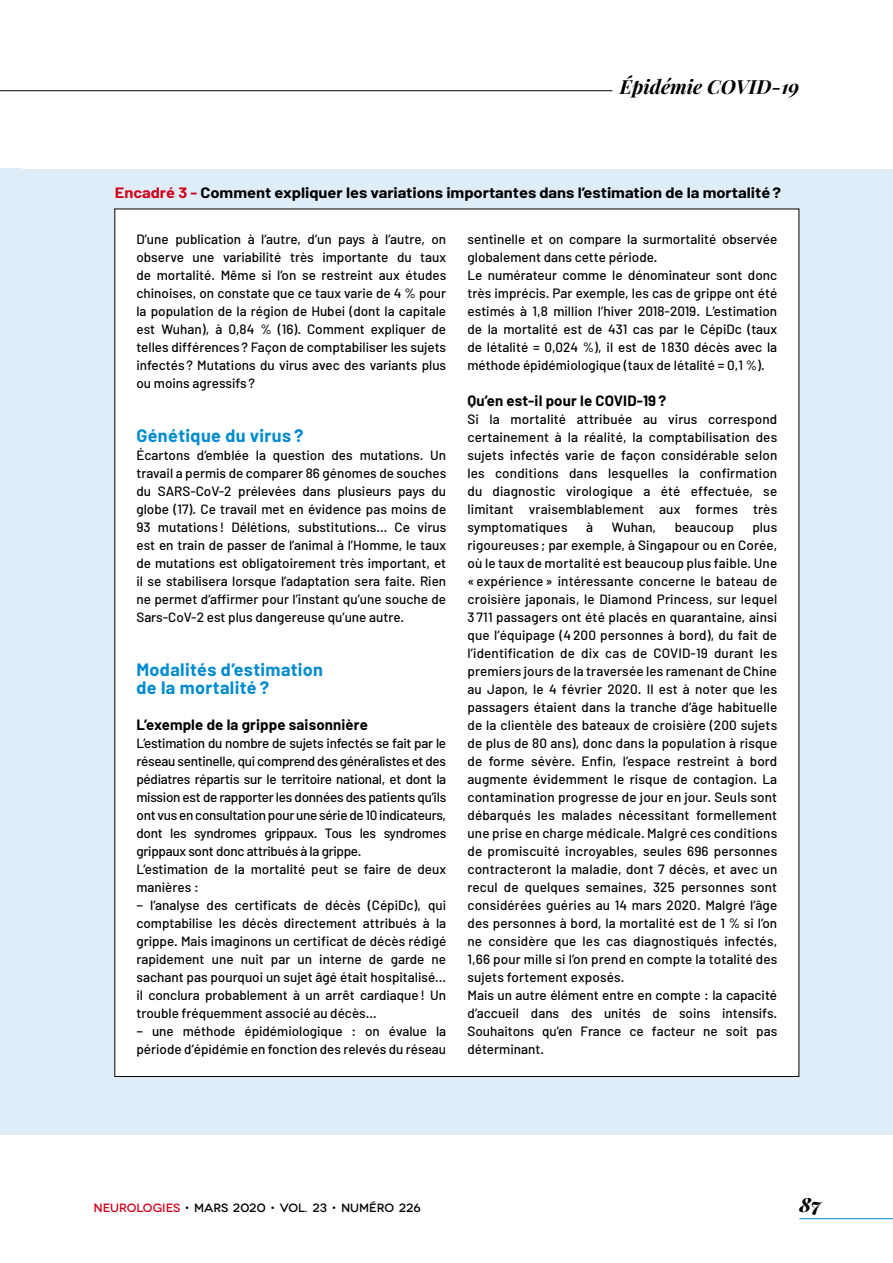
<style>
.page{position:relative;width:893px;height:1263px;background:#fff}
.page>*{position:absolute;margin:0;border:0;box-sizing:border-box;transform-origin:0 0}
.t1{font:italic 700 19.5px "Playfair Display";color:#000}
.t2{font:italic 900 19.5px "Playfair Display";color:#000}
.t3{font:700 18px/18px "Barlow";letter-spacing:.02em;color:#008bd0}
.t4{font:700 15px "Barlow";letter-spacing:-.005em;color:#000;scale:1.1 1}
.t5{font:700 15px "Barlow";letter-spacing:-.005em;color:#000}
.t6{font:500 13.5px/18px "Barlow";color:#000;text-align:justify}
.t7{font:500 12px "Novecentowide";letter-spacing:-.005em;color:#000}
.s1{color:#d10019}
</style>
<div class="page">
<hr style="left:0;top:90px;width:612px;height:1px;background:#000">
<hr style="left:799px;top:1218px;width:94px;height:1px;background:#008bd0">
<div style="left:0;top:169px;width:893px;height:965px;background:#dfedf8"></div>
<div style="left:115px;top:209px;width:684px;height:867px;background:#fff"></div>
<h1 class="t1" style="left:620px;top:73px;width:181px">Épidémie COVID-19</h1>
<p class="t4" style="left:115px;top:183px;width:607px"><span class="s1">Encadré 3 -</span> Comment expliquer les variations importantes dans l’estimation de la mortalité?</p>
<p class="t6" style="left:136px;top:230px;width:311px">D’une publication à l’autre, d’un pays à l’autre, on observe une variabilité très importante du taux de mortalité. Même si l’on se restreint aux études chinoises, on constate que ce taux varie de 4 % pour la population de la région de Hubei (dont la capitale est Wuhan), à 0,84 % (16). Comment expliquer de telles différences ? Façon de comptabiliser les sujets infectés ? Mutations du virus avec des variants plus ou moins agressifs ?</p>
<h2 class="t3" style="left:136px;top:427px;width:169px">Génétique du virus ?</h2>
<p class="t6" style="left:136px;top:446px;width:311px">Écartons d’emblée la question des mutations. Un travail a permis de comparer 86 génomes de souches du SARS-CoV-2 prélevées dans plusieurs pays du globe (17). Ce travail met en évidence pas moins de 93 mutations ! Délétions, substitutions… Ce virus est en train de passer de l’animal à l’Homme, le taux de mutations est obligatoirement très important, et il se stabilisera lorsque l’adaptation sera faite. Rien ne permet d’affirmer pour l’instant qu’une souche de Sars-CoV-2 est plus dangereuse qu’une autre.</p>
<h2 class="t3" style="left:136px;top:661px;width:188px">Modalités d’estimation de la mortalité ?</h2>
<p class="t5" style="left:136px;top:715px;width:233px">L’exemple de la grippe saisonnière</p>
<p class="t6" style="left:136px;top:734px;width:311px;text-align:left">L’estimation du nombre de sujets infectés se fait par le réseau sentinelle, qui comprend des généralistes et des pédiatres répartis sur le territoire national, et dont la mission est de rapporter les données des patients qu’ils ont vus en consultation pour une série de 10 indicateurs, dont les syndromes grippaux. Tous les syndromes grippaux sont donc attribués à la grippe.<br>L’estimation de la mortalité peut se faire de deux manières :<br>− l’analyse des certificats de décès (CépiDc), qui comptabilise les décès directement attribués à la grippe. Mais imaginons un certificat de décès rédigé rapidement une nuit par un interne de garde ne sachant pas pourquoi un sujet âgé était hospitalisé… il conclura probablement à un arrêt cardiaque! Un trouble fréquemment associé au décès…<br>− une méthode épidémiologique : on évalue la période d’épidémie en fonction des relevés du réseau</p>
<p class="t6" style="left:467px;top:230px;width:311px;text-align:left">sentinelle et on compare la surmortalité observée globalement dans cette période.<br>Le numérateur comme le dénominateur sont donc très imprécis. Par exemple, les cas de grippe ont été estimés à 1,8 million l’hiver 2018-2019. L’estimation de la mortalité est de 431 cas par le CépiDc (taux de létalité = 0,024 %), il est de 1830 décès avec la méthode épidémiologique (taux de létalité = 0,1 %).</p>
<p class="t5" style="left:467px;top:391px;width:200px">Qu’en est-il pour le COVID-19 ?</p>
<p class="t6" style="left:467px;top:410px;width:311px">Si la mortalité attribuée au virus correspond certainement à la réalité, la comptabilisation des sujets infectés varie de façon considérable selon les conditions dans lesquelles la confirmation du diagnostic virologique a été effectuée, se limitant vraisemblablement aux formes très symptomatiques</p>
<p class="t6" style="left:586px;top:518px;width:8px">à</p>
<p class="t6" style="left:612px;top:518px;width:46px">Wuhan,</p>
<p class="t6" style="left:675px;top:518px;width:61px">beaucoup</p>
<p class="t6" style="left:467px;top:518px;width:311px;text-align:left;text-indent:285px">plus rigoureuses ; par exemple, à Singapour ou en Corée, où le taux de mortalité est beaucoup plus faible. Une « expérience » intéressante concerne le bateau de croisière japonais, le Diamond Princess, sur lequel 3 711 passagers ont été placés en quarantaine, ainsi que l’équipage (4 200 personnes à bord), du fait de l’identification de dix cas de COVID-19 durant les premiers jours de la traversée les ramenant de Chine au Japon, le 4 février 2020. Il est à noter que les passagers étaient dans la tranche d’âge habituelle de la clientèle des bateaux de croisière (200 sujets de plus de 80 ans), donc dans la population à risque de forme sévère. Enfin, l’espace restreint à bord augmente évidemment le risque de contagion. La contamination progresse de jour en jour. Seuls sont débarqués les malades nécessitant formellement une prise en charge médicale. Malgré ces conditions de promiscuité incroyables, seules 696 personnes contracteront la maladie, dont 7 décès, et avec un recul de quelques semaines, 325 personnes sont considérées guéries au 14 mars 2020. Malgré l’âge des personnes à bord, la mortalité est de 1 % si l’on ne considère que les cas diagnostiqués infectés, 1,66 pour mille si l’on prend en compte la totalité des sujets fortement exposés.<br>Mais un autre élément entre en compte : la capacité d’accueil dans des unités de soins intensifs.<br>Souhaitons qu’en France ce facteur ne soit pas déterminant.</p>
<p class="t7" style="left:94px;top:1201px;width:329px"><span class="s1">NEUROLOGIES</span> • MARS 2020 • VOL. 23 • NUMÉRO 226</p>
<h1 class="t2" style="left:799px;top:1191px;width:23px">87</h1>
</div>
